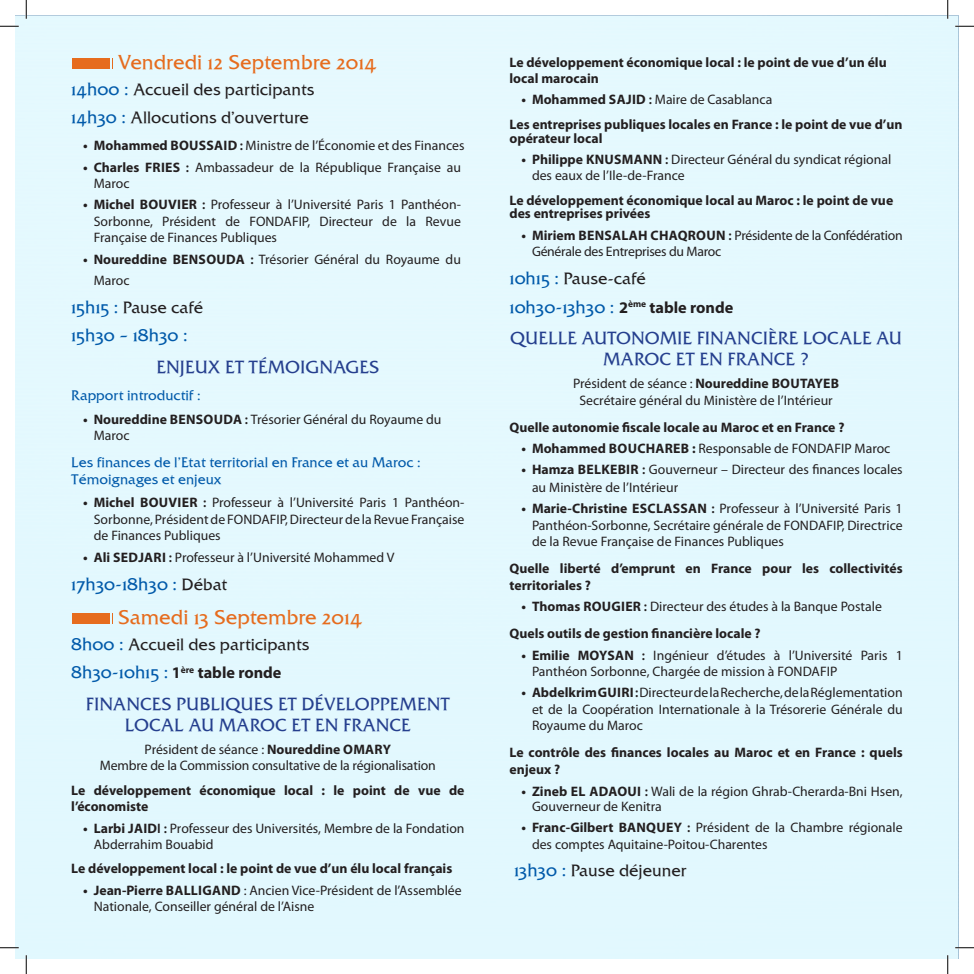
<style>
.page{position:relative;width:974px;height:974px;background:#fff}
.page>*{position:absolute;margin:0;border:0;box-sizing:border-box;transform-origin:0 0}
.t1{font:20px "Friz Quadrata OSTT";color:#e66c1e}
.t2{font:17.5px/21px "Friz Quadrata OSTT";color:#253f8e;text-align:center}
.t3{font:17.5px "Friz Quadrata OSTT";color:#015aaa}
.t4{font:16.25px "Friz Quadrata OSTT";color:#231f20}
.t5{font:13.75px/16.5px "Myriad Pro";color:#231f20}
.t6{font:700 13.75px/16.5px "Myriad Pro";color:#231f20}
.t7{font:13.75px/16.5px "Friz Quadrata OSTT";color:#015aaa}
.t8{font:13.75px/16.5px "Myriad Pro";letter-spacing:-.02em;color:#231f20}
.s1{font-size:17.5px;color:#015aaa}
.s2{font-weight:700}
.s3{font-weight:600}
.s4{font-size:16.25px;color:#231f20}
.s5{font-family:"Myriad Pro";font-weight:700;font-size:16.25px;color:#231f20}
</style>
<div class="page">
<div style="left:16px;top:16px;width:942px;height:942px;background:#e3f8fe"></div>
<div style="left:72px;top:58px;width:37px;height:11px;background:#e66c1e"></div>
<div style="left:72px;top:613px;width:37px;height:10px;background:#e66c1e"></div>
<svg style="left:0;top:25px;width:19px;height:2px"></svg>
<svg style="left:955px;top:25px;width:19px;height:2px"></svg>
<svg style="left:0;top:947px;width:19px;height:1px"></svg>
<svg style="left:955px;top:947px;width:19px;height:1px"></svg>
<svg style="left:25px;top:0;width:2px;height:19px"></svg>
<svg style="left:25px;top:955px;width:2px;height:19px"></svg>
<svg style="left:947px;top:0;width:1px;height:19px"></svg>
<svg style="left:947px;top:955px;width:1px;height:19px"></svg>
<p class="t1" style="left:118px;top:50px;width:260px">Vendredi 12 Septembre 2014</p>
<p class="t4" style="left:71px;top:79px;width:245px"><span class="s1">14h00 :</span> Accueil des participants</p>
<p class="t4" style="left:71px;top:108px;width:239px"><span class="s1">14h30 :</span> Allocutions d’ouverture</p>
<p class="t5" style="left:83px;top:138px;width:383px"><span class="s2">• Mohammed BOUSSAID</span> <span class="s3">:</span> Ministre de l’Économie et des Finances</p>
<p class="t5" style="left:94px;top:159px;width:369px;text-indent:-11px"><span class="s2">• Charles FRIES</span> <span class="s3">:</span> Ambassadeur de la République Française au<br>Maroc</p>
<p class="t5" style="left:94px;top:197px;width:369px;text-align:justify;text-indent:-11px"><span class="s2">• Michel BOUVIER</span> <span class="s3">:</span> Professeur à l’Université Paris 1 Panthéon-Sorbonne, Président de FONDAFIP, Directeur de la Revue Française de Finances Publiques</p>
<p class="t5" style="left:94px;top:249px;width:369px;line-height:21.2px;text-indent:-11px"><span class="s2">• Noureddine BENSOUDA</span> <span class="s3">:</span> Trésorier Général du Royaume du<br>Maroc</p>
<p class="t4" style="left:71px;top:297px;width:133px"><span class="s1">15h15 :</span> Pause café</p>
<p class="t3" style="left:71px;top:324px;width:118px">15h30 – 18h30 :</p>
<p class="t2" style="left:157px;top:356px;width:224px">ENJEUX ET TÉMOIGNAGES</p>
<p class="t7" style="left:71px;top:387px;width:131px">Rapport introductif :</p>
<p class="t5" style="left:94px;top:411px;width:349px;text-indent:-11px"><span class="s2">• Noureddine BENSOUDA</span> <span class="s3">:</span> Trésorier Général du Royaume du<br>Maroc</p>
<p class="t7" style="left:71px;top:454px;width:351px">Les finances de l’Etat territorial en France et au Maroc :<br>Témoignages et enjeux</p>
<p class="t5" style="left:94px;top:495px;width:372px;text-align:justify;text-indent:-11px"><span class="s2">• Michel BOUVIER</span> <span class="s3">:</span> Professeur à l’Université Paris 1 Panthéon-Sorbonne, Président de FONDAFIP, Directeur de la Revue Française de Finances Publiques</p>
<p class="t5" style="left:83px;top:549px;width:313px"><span class="s2">• Ali SEDJARI</span> <span class="s3">:</span> Professeur à l’Université Mohammed V</p>
<p class="t3" style="left:71px;top:573px;width:157px">17h30-18h30 : <span class="s4">Débat</span></p>
<p class="t1" style="left:118px;top:605px;width:246px">Samedi 13 Septembre 2014</p>
<p class="t4" style="left:71px;top:634px;width:240px"><span class="s1">8h00 :</span> Accueil des participants</p>
<p class="t3" style="left:71px;top:661px;width:212px">8h30-10h15 : <span class="s5">1</span><sup>ère</sup> <span class="s5">table ronde</span></p>
<p class="t2" style="left:86px;top:693px;width:365px">FINANCES PUBLIQUES ET DÉVELOPPEMENT<br>LOCAL AU MAROC ET EN FRANCE</p>
<p class="t5" style="left:100px;top:741px;width:338px;text-align:center">Président de séance : <span class="s2">Noureddine OMARY<br></span>Membre de la Commission consultative de la régionalisation</p>
<p class="t6" style="left:71px;top:781px;width:395px">Le développement économique local : le point de vue de l’économiste</p>
<p class="t5" style="left:94px;top:820px;width:372px;text-indent:-11px"><span class="s2">• Larbi JAID</span><span class="s3">I :</span> Professeur des Universités, Membre de la Fondation<br>Abderrahim Bouabid</p>
<p class="t6" style="left:71px;top:860px;width:383px">Le développement local : le point de vue d’un élu local français</p>
<p class="t5" style="left:94px;top:882px;width:369px;text-indent:-11px"><span class="s2">• Jean-Pierre BALLIGAND</span> : Ancien Vice-Président de l’Assemblée<br>Nationale, Conseiller général de l’Aisne</p>
<p class="t6" style="left:509px;top:53px;width:379px">Le développement économique local : le point de vue d’un élu local marocain</p>
<p class="t5" style="left:521px;top:92px;width:252px"><span class="s2">• Mohammed SAJID</span> <span class="s3">:</span> Maire de Casablanca</p>
<p class="t6" style="left:509px;top:117px;width:394px;line-height:13.8px">Les entreprises publiques locales en France : le point de vue d’un opérateur local</p>
<p class="t5" style="left:532px;top:151px;width:361px;text-indent:-11px"><span class="s2">• Philippe KNUSMANN</span> <span class="s3">:</span> Directeur Général du syndicat régional des eaux de l’Ile-de-France</p>
<p class="t6" style="left:509px;top:193px;width:385px;line-height:13.8px">Le développement économique local au Maroc : le point de vue des entreprises privées</p>
<p class="t8" style="left:532px;top:227px;width:372px;text-indent:-11px"><span class="s2">• Miriem BENSALAH CHAQROUN</span> <span class="s3">:</span> Présidente de la Confédération<br>Générale des Entreprises du Maroc</p>
<p class="t4" style="left:509px;top:269px;width:138px"><span class="s1">10h15 :</span> Pause-café</p>
<p class="t3" style="left:509px;top:296px;width:225px">10h30-13h30 : <span class="s5">2</span><sup>ème</sup> <span class="s5">table ronde</span></p>
<p class="t2" style="left:510px;top:327px;width:393px">QUELLE AUTONOMIE FINANCIÈRE LOCALE AU<br>MAROC ET EN FRANCE ?</p>
<p class="t5" style="left:573px;top:376px;width:267px">Président de séance : <span class="s2">Noureddine BOUTAYEB</span></p>
<p class="t5" style="left:579px;top:392px;width:255px">Secrétaire général du Ministère de l’Intérieur</p>
<p class="t6" style="left:509px;top:419px;width:336px">Quelle autonomie fiscale locale au Maroc et en France ?</p>
<p class="t5" style="left:521px;top:441px;width:370px"><span class="s2">• Mohammed BOUCHAREB :</span> Responsable de FONDAFIP Maroc</p>
<p class="t5" style="left:532px;top:461px;width:372px;line-height:17.5px;text-indent:-11px"><span class="s2">• Hamza BELKEBIR</span> <span class="s3">:</span> Gouverneur – Directeur des finances locales au Ministère de l’Intérieur</p>
<p class="t5" style="left:532px;top:501px;width:372px;text-align:justify;text-indent:-11px"><span class="s2">• Marie-Christine ESCLASSAN</span> <span class="s3">:</span> Professeur à l’Université Paris 1<br>Panthéon-Sorbonne, Secrétaire générale de FONDAFIP, Directrice de la Revue Française de Finances Publiques</p>
<p class="t6" style="left:509px;top:560px;width:395px">Quelle liberté d’emprunt en France pour les collectivités territoriales ?</p>
<p class="t5" style="left:521px;top:598px;width:362px"><span class="s2">• Thomas ROUGIER</span> <span class="s3">:</span> Directeur des études à la Banque Postale</p>
<p class="t6" style="left:509px;top:625px;width:253px">Quels outils de gestion financière locale ?</p>
<p class="t5" style="left:532px;top:647px;width:372px;text-indent:-11px"><span class="s2">• Emilie MOYSAN</span> <span class="s3">:</span> Ingénieur d’études à l’Université Paris 1<br>Panthéon Sorbonne, Chargée de mission à FONDAFIP</p>
<p class="t5" style="left:532px;top:685px;width:372px;text-align:justify;text-indent:-11px"><span class="s2">• Abdelkrim GUIRI</span> <span class="s3">:</span> Directeur de la Recherche, de la Réglementation et de la Coopération Internationale à la Trésorerie Générale du Royaume du Maroc</p>
<p class="t6" style="left:509px;top:744px;width:395px">Le contrôle des finances locales au Maroc et en France : quels enjeux ?</p>
<p class="t5" style="left:532px;top:784px;width:372px;line-height:15px;text-indent:-11px"><span class="s2">• Zineb EL ADAOUI</span> <span class="s3">:</span> Wali de la région Ghrab-Cherarda-Bni Hsen,<br>Gouverneur de Kenitra</p>
<p class="t5" style="left:532px;top:819px;width:372px;text-indent:-11px"><span class="s2">• Franc-Gilbert BANQUEY</span> <span class="s3">:</span> Président de la Chambre régionale des comptes Aquitaine-Poitou-Charentes</p>
<p class="t4" style="left:514px;top:860px;width:174px"><span class="s1">13h30 :</span> Pause déjeuner</p>
</div>
